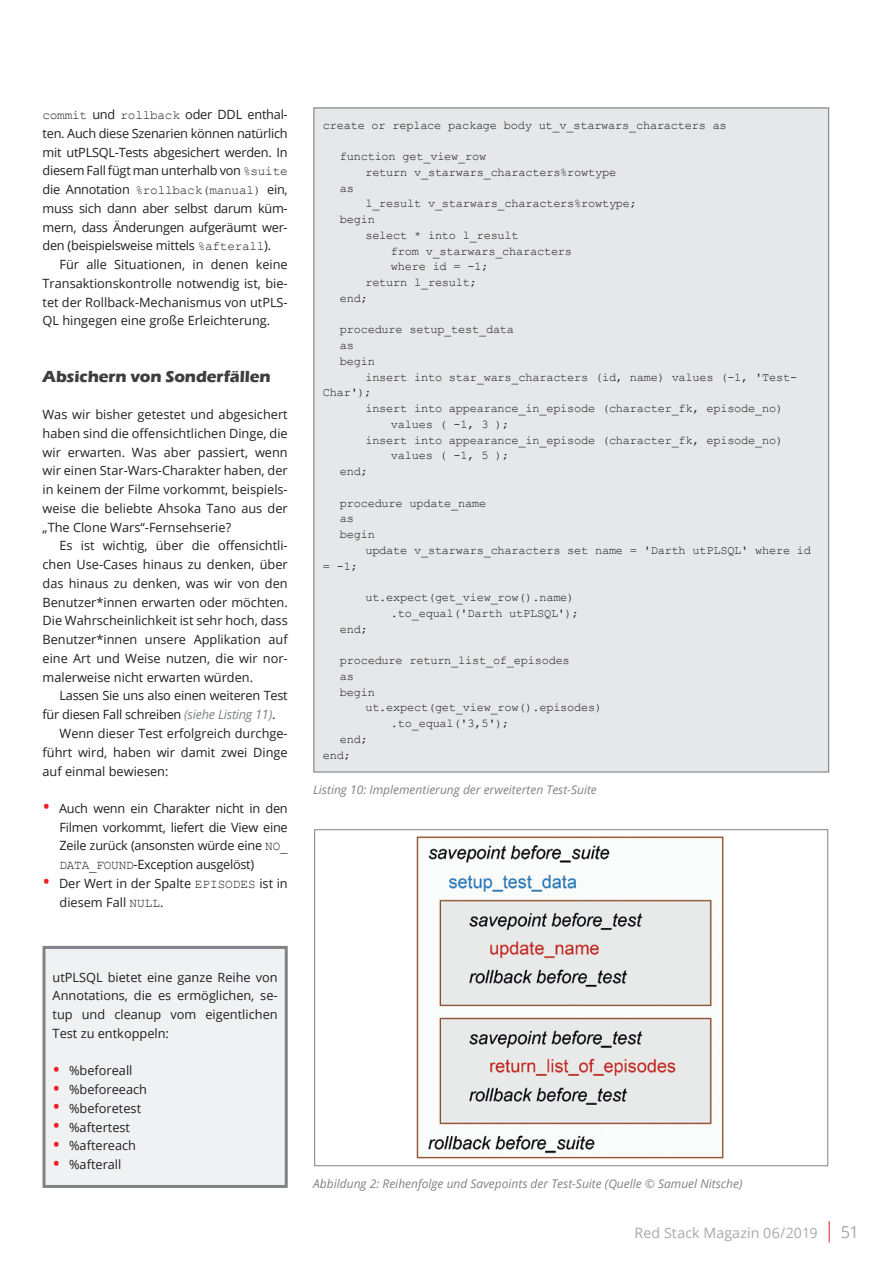
<style>
.page{position:relative;width:893px;height:1263px;background:#fff}
.page>*{position:absolute;margin:0;border:0;box-sizing:border-box;transform-origin:0 0}
.t1{font:700 16.5px "Eras ITC";letter-spacing:-.005em;color:#3e3e3f}
.t2{font:16.5px "Open Sans";color:#a8a9ad}
.t3{font:14.25px "Open Sans";letter-spacing:.005em;color:#a8a9ad}
.t4{font:12.75px/18.8px "Open Sans";color:#231f20;text-align:justify}
.t5{font:12.75px "Open Sans";letter-spacing:-.02em;color:#231f20}
.t6{font:12px/15.8px "Courier New";letter-spacing:-.02em;color:#231f20}
.t7{font:italic 12px "Open Sans";color:#808285}
.s1{font-family:"Courier New"}
.s2{font-style:italic;color:#808285}
.s3{font-size:21px;color:#ee1d23}
</style>
<div class="page">
<svg style="left:829px;top:1221px;width:1px;height:21px"></svg>
<div style="left:43px;top:946px;width:245px;height:242px;background:#f0f1f2;border:3px solid #808285"></div>
<div style="left:314px;top:108px;width:515px;height:664px;background:#e6e7e9"></div>
<img style="left:416px;top:836px;width:308px;height:323px">
<p class="t4" style="left:43px;top:105px;width:247px"><span class="s1">commit</span> und <span class="s1">rollback</span> oder DDL enthal&shy;ten. Auch diese Szenarien können natürlich mit utPLSQL-Tests abgesichert werden. In diesem Fall fügt man unterhalb von <span class="s1">%suite </span>die Annotation <span class="s1">%rollback(manual)</span> ein, muss sich dann aber selbst darum küm&shy;mern, dass Änderungen aufgeräumt wer&shy;den (beispielsweise mittels <span class="s1">%afterall</span>).</p>
<p class="t4" style="left:43px;top:255px;width:247px;text-indent:17px">Für alle Situationen, in denen keine Transaktionskontrolle notwendig ist, bie&shy;tet der Rollback-Mechanismus von utPLS-QL hingegen eine große Erleichterung.</p>
<p class="t1" style="left:43px;top:367px;width:230px">Absichern von Sonderfällen</p>
<p class="t4" style="left:43px;top:405px;width:247px">Was wir bisher getestet und abgesichert haben sind die offensichtlichen Dinge, die wir erwarten. Was aber passiert, wenn wir einen Star-Wars-Charakter haben, der in keinem der Filme vorkommt, beispiels&shy;weise die beliebte Ahsoka Tano aus der „The Clone Wars“-Fernsehserie?</p>
<p class="t4" style="left:43px;top:536px;width:247px;text-indent:17px">Es ist wichtig, über die offensichtli&shy;chen Use-Cases hinaus zu denken, über das hinaus zu denken, was wir von den Benutzer*innen erwarten oder möchten.<br>Die Wahrscheinlichkeit ist sehr hoch, dass Benutzer*innen unsere Applikation auf eine Art und Weise nutzen, die wir nor&shy;malerweise nicht erwarten würden.</p>
<p class="t5" style="left:60px;top:687px;width:230px">Lassen Sie uns also einen weiteren Test</p>
<p class="t5" style="left:43px;top:706px;width:234px">für diesen Fall schreiben <span class="s2">(siehe Listing 11)</span>.</p>
<p class="t4" style="left:60px;top:724px;width:230px">Wenn dieser Test erfolgreich durchge-</p>
<p class="t4" style="left:43px;top:742px;width:247px">führt wird, haben wir damit zwei Dinge</p>
<p class="t4" style="left:43px;top:761px;width:127px">auf einmal bewiesen:</p>
<p class="t4" style="left:60px;top:798px;width:230px;text-indent:-17px"><span class="s3">•</span> Auch wenn ein Charakter nicht in den Filmen vorkommt, liefert die View eine Zeile zurück (ansonsten würde eine <span class="s1">NO_ DATA_FOUND</span>-Exception ausgelöst)</p>
<p class="t4" style="left:60px;top:873px;width:230px;text-indent:-17px"><span class="s3">•</span> Der Wert in der Spalte <span class="s1">EPISODES</span> ist in diesem Fall <span class="s1">NULL</span>.</p>
<p class="t6" style="left:323px;top:117px;width:405px">create or replace package body ut_v_starwars_characters as</p>
<p class="t6" style="left:340px;top:148px;width:148px">function get_view_row</p>
<p class="t6" style="left:365px;top:164px;width:252px">return v_starwars_characters%rowtype</p>
<p class="t6" style="left:340px;top:180px;width:16px">as</p>
<p class="t6" style="left:365px;top:195px;width:273px">l_result v_starwars_characters%rowtype;</p>
<p class="t6" style="left:340px;top:211px;width:37px">begin</p>
<p class="t6" style="left:365px;top:227px;width:155px">select * into l_result</p>
<p class="t6" style="left:391px;top:243px;width:183px">from v_starwars_characters</p>
<p class="t6" style="left:391px;top:258px;width:99px">where id = -1;</p>
<p class="t6" style="left:365px;top:274px;width:113px">return l_result;</p>
<p class="t6" style="left:340px;top:290px;width:30px">end;</p>
<p class="t6" style="left:340px;top:321px;width:176px">procedure setup_test_data as<br>begin</p>
<p class="t6" style="left:323px;top:369px;width:476px;text-indent:43px">insert into star_wars_characters (id, name) values (-1, 'Test-<br>Char');</p>
<p class="t6" style="left:365px;top:400px;width:419px">insert into appearance_in_episode (character_fk, episode_no)</p>
<p class="t6" style="left:391px;top:416px;width:120px">values ( -1, 3 );</p>
<p class="t6" style="left:365px;top:431px;width:419px">insert into appearance_in_episode (character_fk, episode_no)</p>
<p class="t6" style="left:391px;top:447px;width:120px">values ( -1, 5 );</p>
<p class="t6" style="left:340px;top:463px;width:30px">end;</p>
<p class="t6" style="left:340px;top:494px;width:148px">procedure update_name as<br>begin</p>
<p class="t6" style="left:365px;top:542px;width:447px">update v_starwars_characters set name = 'Darth utPLSQL' where id</p>
<p class="t6" style="left:323px;top:557px;width:37px">= -1;</p>
<p class="t6" style="left:365px;top:589px;width:211px">ut.expect(get_view_row().name)</p>
<p class="t6" style="left:391px;top:605px;width:190px">.to_equal('Darth utPLSQL');</p>
<p class="t6" style="left:340px;top:620px;width:30px">end;</p>
<p class="t6" style="left:340px;top:652px;width:231px">procedure return_list_of_episodes as<br>begin</p>
<p class="t6" style="left:365px;top:699px;width:238px">ut.expect(get_view_row().episodes)</p>
<p class="t6" style="left:391px;top:715px;width:120px">.to_equal('3,5');</p>
<p class="t6" style="left:340px;top:731px;width:30px">end;</p>
<p class="t6" style="left:323px;top:746px;width:30px">end;</p>
<p class="t7" style="left:313px;top:781px;width:285px">Listing 10: Implementierung der erweiterten Test-Suite</p>
<p class="t4" style="left:53px;top:967px;width:227px">utPLSQL bietet eine ganze Reihe von Annotations, die es ermöglichen, se&shy;tup und cleanup vom eigentlichen Test zu entkoppeln:</p>
<p class="t4" style="left:53px;top:1061px;width:81px"><span class="s3">•</span> %beforeall</p>
<p class="t4" style="left:53px;top:1080px;width:96px"><span class="s3">•</span> %beforeeach</p>
<p class="t4" style="left:53px;top:1098px;width:90px"><span class="s3">•</span> %beforetest</p>
<p class="t4" style="left:53px;top:1117px;width:79px"><span class="s3">•</span> %aftertest</p>
<p class="t4" style="left:53px;top:1136px;width:85px"><span class="s3">•</span> %aftereach</p>
<p class="t4" style="left:53px;top:1155px;width:70px"><span class="s3">•</span> %afterall</p>
<p class="t7" style="left:313px;top:1175px;width:431px">Abbildung 2: Reihenfolge und Savepoints der Test-Suite (Quelle © Samuel Nitsche)</p>
<p class="t3" style="left:635px;top:1223px;width:184px">Red Stack Magazin 06/2019</p>
<p class="t2" style="left:841px;top:1221px;width:19px">51</p>
</div>
